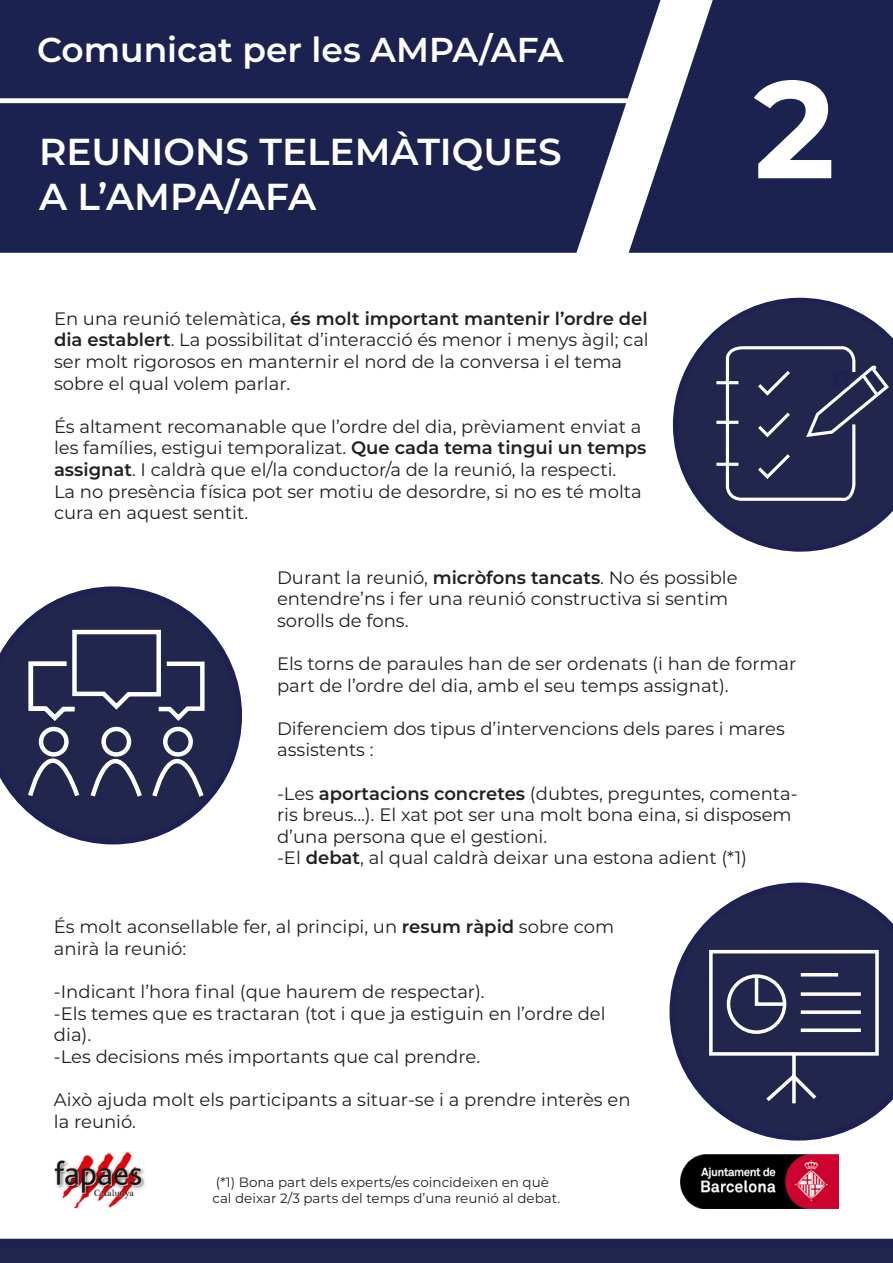
<style>
.page{position:relative;width:893px;height:1263px;background:#fff}
.page>*{position:absolute;margin:0;border:0;box-sizing:border-box;transform-origin:0 0}
.t1{font:700 138px "Montserrat";color:#fff}
.t2{font:600 37.5px "Montserrat";color:#fff}
.t3{font:600 34.5px "Montserrat";color:#fff}
.t4{font:18px/21.6px "Montserrat";color:#231f20}
.t5{font:13.5px "Montserrat";color:#231f20}
.s1{font-weight:600}
</style>
<div class="page">
<div style="left:0;top:0;width:629px;height:253px;background:#1b224f"></div>
<svg style="left:629px;top:0;width:264px;height:253px;background:#3b4168"></svg>
<div style="left:0;top:98px;width:653px;height:5px;background:#fff"></div>
<svg style="left:672px;top:297px;width:221px;height:255px"></svg>
<svg style="left:0;top:586px;width:242px;height:258px"></svg>
<div style="left:0;top:1239px;width:893px;height:24px;background:#22264d"></div>
<svg style="left:669px;top:882px;width:224px;height:258px"></svg>
<hr style="left:716px;top:381px;width:22px;height:3px;background:#fff">
<hr style="left:716px;top:421px;width:22px;height:3px;background:#fff">
<hr style="left:716px;top:463px;width:22px;height:3px;background:#fff">
<svg style="left:724px;top:345px;width:167px;height:158px;background:#3a3e60"></svg>
<div style="left:833px;top:370px;width:16px;height:17px;background:#22264d"></div>
<div style="left:709px;top:950px;width:170px;height:106px;border:4px solid #fff"></div>
<div style="left:727px;top:974px;width:59px;height:60px;border:4px solid #fff;border-radius:50%"></div>
<svg style="left:753px;top:972px;width:35px;height:36px"></svg>
<svg style="left:792px;top:1054px;width:4px;height:17px"></svg>
<svg style="left:762px;top:1071px;width:58px;height:34px;background:#464a6a"></svg>
<hr style="left:801px;top:973px;width:37px;height:3px;background:#fff">
<svg style="left:801px;top:992px;width:60px;height:4px"></svg>
<svg style="left:801px;top:1010px;width:60px;height:4px"></svg>
<svg style="left:801px;top:1028px;width:60px;height:4px"></svg>
<svg style="left:26px;top:628px;width:180px;height:174px;background:#444768"></svg>
<img style="left:680px;top:1155px;width:159px;height:54px">
<img style="left:54px;top:1151px;width:91px;height:58px">
<p class="t3" style="left:37px;top:25px;width:528px">Comunicat per les AMPA/AFA</p>
<p class="t2" style="left:39px;top:126px;width:524px">REUNIONS TELEMÀTIQUES</p>
<p class="t2" style="left:39px;top:171px;width:278px">A L’AMPA/AFA</p>
<p class="t4" style="left:54px;top:307px;width:596px">En una reunió telemàtica, <span class="s1">és molt important mantenir l’ordre del dia establert</span>. La possibilitat d’interacció és menor i menys àgil; cal ser molt rigorosos en manternir el nord de la conversa i el tema sobre el qual volem parlar.</p>
<p class="t4" style="left:54px;top:415px;width:594px">És altament recomanable que l’ordre del dia, prèviament enviat a les famílies, estigui temporalizat. <span class="s1">Que cada tema tingui un temps assignat</span>. I caldrà que el/la conductor/a de la reunió, la respecti.<br>La no presència física pot ser motiu de desordre, si no es té molta cura en aquest sentit.</p>
<p class="t1" style="left:754px;top:30px;width:83px">2</p>
<p class="t4" style="left:277px;top:566px;width:462px">Durant la reunió, <span class="s1">micròfons tancats</span>. No és possible</p>
<p class="t4" style="left:277px;top:587px;width:453px">entendre’ns i fer una reunió constructiva si sentim</p>
<p class="t4" style="left:277px;top:609px;width:133px">sorolls de fons.</p>
<p class="t4" style="left:277px;top:652px;width:521px">Els torns de paraules han de ser ordenats (i han de formar part de l’ordre del dia, amb el seu temps assignat).</p>
<p class="t4" style="left:277px;top:717px;width:509px">Diferenciem dos tipus d’intervencions dels pares i mares assistents :</p>
<p class="t4" style="left:277px;top:782px;width:522px">-Les <span class="s1">aportacions concretes</span> (dubtes, preguntes, comenta&shy;ris breus...). El xat pot ser una molt bona eina, si disposem d’una persona que el gestioni.</p>
<p class="t4" style="left:277px;top:846px;width:472px">-El <span class="s1">debat</span>, al qual caldrà deixar una estona adient (*1)</p>
<p class="t4" style="left:54px;top:915px;width:562px">És molt aconsellable fer, al principi, un <span class="s1">resum ràpid</span> sobre com anirà la reunió:</p>
<p class="t4" style="left:54px;top:980px;width:432px">-Indicant l’hora final (que haurem de respectar).</p>
<p class="t4" style="left:54px;top:1002px;width:553px">-Els temes que es tractaran (tot i que ja estiguin en l’ordre del dia).</p>
<p class="t4" style="left:54px;top:1045px;width:428px">-Les decisions més importants que cal prendre.</p>
<p class="t4" style="left:54px;top:1088px;width:578px">Això ajuda molt els participants a situar-se i a prendre interès en la reunió.</p>
<p class="t5" style="left:216px;top:1173px;width:334px">(*1) Bona part dels experts/es coincideixen en què</p>
<p class="t5" style="left:212px;top:1189px;width:349px">cal deixar 2/3 parts del temps d’una reunió al debat.</p>
</div>
